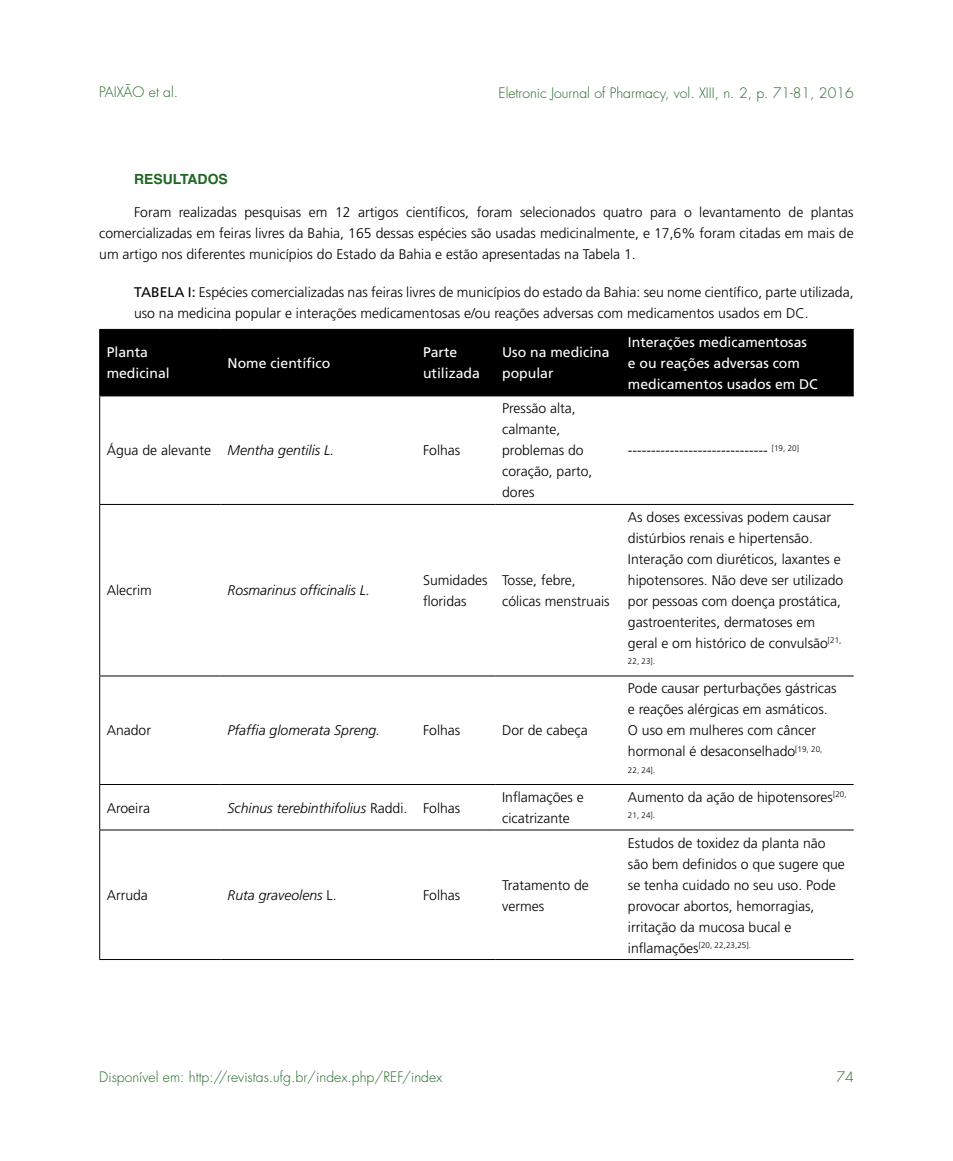
<style>
.page{position:relative;width:953px;height:1161px;background:#fff}
.page>*{position:absolute;margin:0;border:0;box-sizing:border-box;transform-origin:0 0}
.t1{font:300 14px/21px "Frutiger LT Std";color:#000}
.t2{font:14px/21px "Frutiger LT Std";color:#fff}
.t3{font:italic 300 14px "Frutiger LT Std";color:#000}
.t4{font:300 14px "Futura Std";color:#1f6723}
.t5{font:700 14px "Helvetica LT Std";color:#1f6723}
.t6{font:300 8.22px "Frutiger LT Std";color:#000}
.s1{font-weight:400}
.s2{font-style:normal}
.s3{font-size:14px}
</style>
<div class="page">
<div style="left:100px;top:330px;width:753px;height:65px;background:#000"></div>
<hr style="left:99px;top:504px;width:121px;height:1px;background:#000">
<hr style="left:220px;top:504px;width:196px;height:1px;background:#000">
<hr style="left:416px;top:504px;width:79px;height:1px;background:#000">
<hr style="left:495px;top:504px;width:126px;height:1px;background:#000">
<hr style="left:621px;top:504px;width:232px;height:1px;background:#000">
<hr style="left:99px;top:675px;width:121px;height:1px;background:#000">
<hr style="left:220px;top:675px;width:196px;height:1px;background:#000">
<hr style="left:416px;top:675px;width:79px;height:1px;background:#000">
<hr style="left:495px;top:675px;width:126px;height:1px;background:#000">
<hr style="left:621px;top:675px;width:232px;height:1px;background:#000">
<hr style="left:99px;top:784px;width:121px;height:1px;background:#000">
<hr style="left:220px;top:784px;width:196px;height:1px;background:#000">
<hr style="left:416px;top:784px;width:79px;height:1px;background:#000">
<hr style="left:495px;top:784px;width:126px;height:1px;background:#000">
<hr style="left:621px;top:784px;width:232px;height:1px;background:#000">
<hr style="left:99px;top:829px;width:121px;height:1px;background:#000">
<hr style="left:220px;top:829px;width:196px;height:1px;background:#000">
<hr style="left:416px;top:829px;width:79px;height:1px;background:#000">
<hr style="left:495px;top:829px;width:126px;height:1px;background:#000">
<hr style="left:621px;top:829px;width:232px;height:1px;background:#000">
<hr style="left:99px;top:959px;width:121px;height:1px;background:#000">
<hr style="left:220px;top:959px;width:196px;height:1px;background:#000">
<hr style="left:416px;top:959px;width:79px;height:1px;background:#000">
<hr style="left:495px;top:959px;width:126px;height:1px;background:#000">
<hr style="left:621px;top:959px;width:232px;height:1px;background:#000">
<hr style="left:99px;top:395px;width:121px;height:1px;background:#000">
<hr style="left:220px;top:395px;width:196px;height:1px;background:#000">
<hr style="left:416px;top:395px;width:79px;height:1px;background:#000">
<hr style="left:495px;top:395px;width:126px;height:1px;background:#000">
<hr style="left:621px;top:395px;width:232px;height:1px;background:#000">
<hr style="left:99px;top:329px;width:121px;height:1px;background:#000">
<hr style="left:99px;top:330px;width:1px;height:65px;background:#000">
<hr style="left:220px;top:329px;width:196px;height:1px;background:#000">
<hr style="left:416px;top:329px;width:79px;height:1px;background:#000">
<hr style="left:495px;top:329px;width:126px;height:1px;background:#000">
<hr style="left:621px;top:329px;width:232px;height:1px;background:#000">
<hr style="left:99px;top:396px;width:1px;height:108px;background:#000">
<hr style="left:99px;top:505px;width:1px;height:170px;background:#000">
<hr style="left:99px;top:676px;width:1px;height:108px;background:#000">
<hr style="left:99px;top:785px;width:1px;height:44px;background:#000">
<hr style="left:99px;top:830px;width:1px;height:129px;background:#000">
<p class="t4" style="left:99px;top:83px;width:80px">PAIXÃO et al.</p>
<p class="t4" style="left:498px;top:85px;width:356px">Eletronic Journal of Pharmacy, vol. XIII, n. 2, p. 71-81, 2016</p>
<p class="t5" style="left:134px;top:170px;width:95px">RESULTADOS</p>
<p class="t1" style="left:99px;top:202px;width:756px;text-align:justify;text-indent:35px">Foram realizadas pesquisas em 12 artigos científicos, foram selecionados quatro para o levantamento de plantas comercializadas em feiras livres da Bahia, 165 dessas espécies são usadas medicinalmente, e 17,6% foram citadas em mais de um artigo nos diferentes municípios do Estado da Bahia e estão apresentadas na Tabela 1.</p>
<p class="t1" style="left:134px;top:282px;width:721px"><span class="s1">TABELA I:</span> Espécies comercializadas nas feiras livres de municípios do estado da Bahia: seu nome científico, parte utilizada, uso na medicina popular e interações medicamentosas e/ou reações adversas com medicamentos usados em DC.</p>
<p class="t2" style="left:107px;top:342px;width:65px">Planta medicinal</p>
<p class="t2" style="left:227px;top:353px;width:104px">Nome científico</p>
<p class="t2" style="left:423px;top:342px;width:58px">Parte utilizada</p>
<p class="t2" style="left:502px;top:342px;width:109px">Uso na medicina popular</p>
<p class="t2" style="left:628px;top:332px;width:191px">Interações medicamentosas e ou reações adversas com medicamentos usados em DC</p>
<p class="t3" style="left:107px;top:443px;width:229px"><span class="s2">Água de alevante</span> Mentha gentilis L.</p>
<p class="t1" style="left:423px;top:440px;width:39px">Folhas</p>
<p class="t1" style="left:502px;top:398px;width:92px">Pressão alta, calmante, problemas do coração, parto, dores</p>
<p class="t1" style="left:107px;top:580px;width:47px">Alecrim</p>
<p class="t3" style="left:227px;top:583px;width:144px">Rosmarinus officinalis L.</p>
<p class="t1" style="left:423px;top:570px;width:66px">Sumidades floridas</p>
<p class="t1" style="left:502px;top:570px;width:109px">Tosse, febre, cólicas menstruais</p>
<p class="t1" style="left:107px;top:720px;width:46px">Anador</p>
<p class="t3" style="left:227px;top:723px;width:154px">Pfaffia glomerata Spreng.</p>
<p class="t1" style="left:423px;top:720px;width:39px">Folhas</p>
<p class="t1" style="left:502px;top:720px;width:87px">Dor de cabeça</p>
<p class="t1" style="left:628px;top:440px;width:172px">------------------------------ <sup>[19,</sup> <sup>20]</sup></p>
<p class="t1" style="left:628px;top:507px;width:217px">As doses excessivas podem causar distúrbios renais e hipertensão.<br>Interação com diuréticos, laxantes e hipotensores. Não deve ser utilizado por pessoas com doença prostática, gastroenterites, dermatoses em geral e om histórico de convulsão<sup>[21,</sup></p>
<p class="t6" style="left:628px;top:657px;width:29px">22, 23].</p>
<p class="t1" style="left:628px;top:678px;width:210px">Pode causar perturbações gástricas e reações alérgicas em asmáticos.<br>O uso em mulheres com câncer hormonal é desaconselhado<sup>[19,</sup> <sup>20,</sup></p>
<p class="t6" style="left:628px;top:765px;width:29px">22, 24].</p>
<p class="t1" style="left:107px;top:797px;width:45px">Aroeira</p>
<p class="t3" style="left:227px;top:800px;width:234px">Schinus terebinthifolius <span class="s2">Raddi. Folhas</span></p>
<p class="t1" style="left:502px;top:787px;width:83px">Inflamações e cicatrizante</p>
<p class="t1" style="left:628px;top:787px;width:220px">Aumento da ação de hipotensores<sup>[20,</sup></p>
<p class="t6" style="left:628px;top:811px;width:29px">21, 24].</p>
<p class="t1" style="left:107px;top:885px;width:43px">Arruda</p>
<p class="t3" style="left:227px;top:887px;width:110px">Ruta graveolens <span class="s2">L.</span></p>
<p class="t1" style="left:423px;top:885px;width:39px">Folhas</p>
<p class="t1" style="left:502px;top:874px;width:88px">Tratamento de vermes</p>
<p class="t1" style="left:628px;top:832px;width:218px">Estudos de toxidez da planta não são bem definidos o que sugere que se tenha cuidado no seu uso. Pode provocar abortos, hemorragias, irritação da mucosa bucal e</p>
<p class="t6" style="left:628px;top:940px;width:124px"><span class="s3">inflamações</span>[20, 22,23,25].</p>
<p class="t4" style="left:99px;top:1068px;width:345px">Disponível em: http://revistas.ufg.br/index.php/REF/index</p>
<p class="t4" style="left:836px;top:1068px;width:19px">74</p>
</div>
